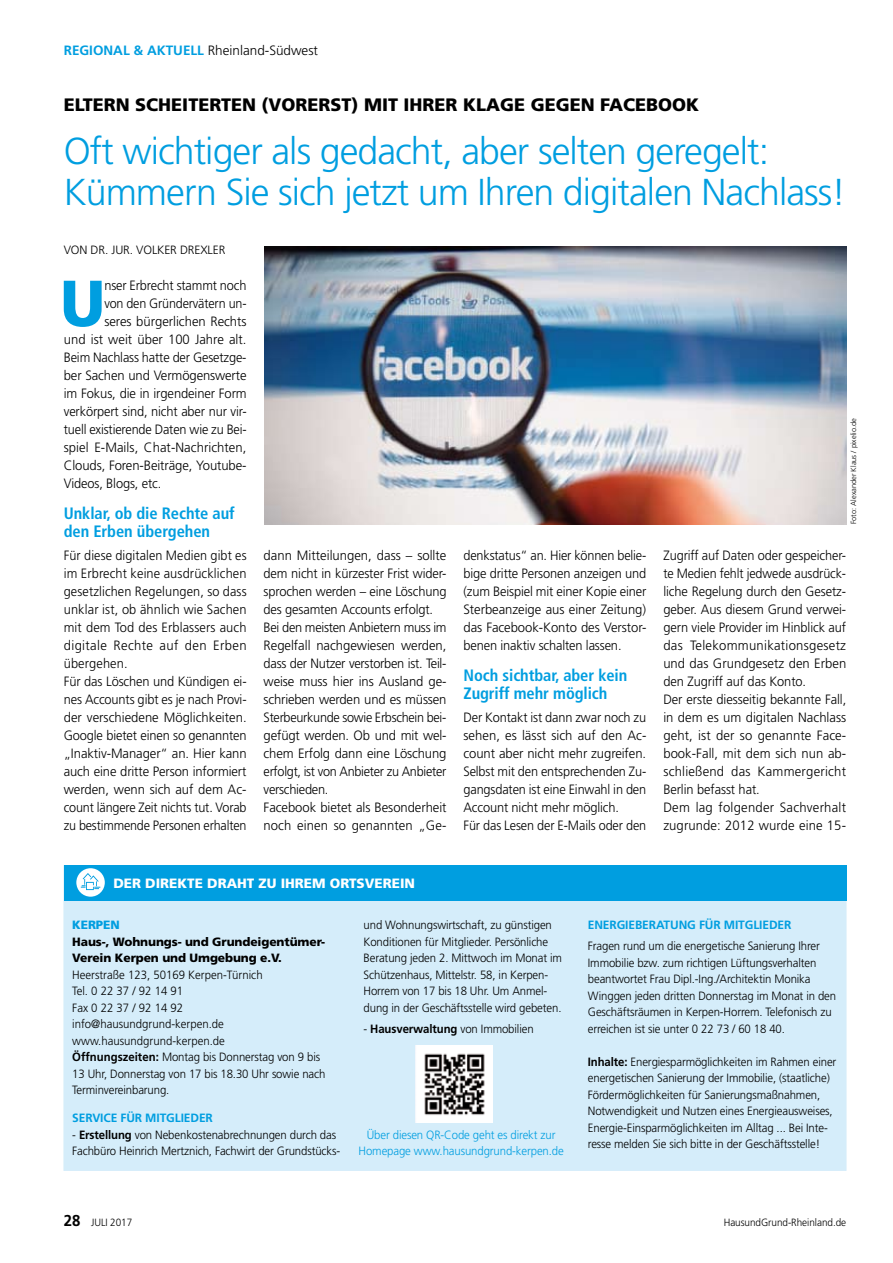
<style>
.page{position:relative;width:893px;height:1263px;background:#fff}
.page>*{position:absolute;margin:0;border:0;box-sizing:border-box;transform-origin:0 0}
.t1{font:900 65.1px "Frutiger LT Std";color:#009ee0;scale:.95 1}
.t2{font:300 37.5px/40.5px "Frutiger LT Std";letter-spacing:-.025em;color:#009ee0}
.t3{font:900 18px "Frutiger LT Std";color:#000}
.t4{font:700 condensed 16.5px/18px "Frutiger LT Std";letter-spacing:-.005em;color:#009ee0}
.t5{font:300 13.5px/18px "Frutiger LT Std";letter-spacing:-.005em;color:#000;scale:.94 1}
.t6{font:300 13.5px/18px "Frutiger LT Std";letter-spacing:-.005em;color:#000}
.t7{font:300 13.5px/18px "Frutiger LT Std";letter-spacing:-.005em;color:#000;scale:.95 1}
.t8{font:900 13.5px "Frutiger LT Std";color:#fff}
.t9{font:300 13.5px "Frutiger LT Std";letter-spacing:-.005em;color:#000;scale:.96 1}
.t10{font:300 13.5px "Frutiger LT Std";letter-spacing:-.005em;color:#000;scale:.93 1}
.t11{font:300 12px/16.5px "Frutiger LT Std";letter-spacing:-.01em;color:#000;scale:.95 1}
.t12{font:300 12px/16.5px "Frutiger LT Std";letter-spacing:-.01em;color:#009ee0;text-align:center;scale:.95 1}
.t13{font:900 12px/16.5px "Frutiger LT Std";letter-spacing:-.01em;color:#000}
.t14{font:700 12px "Frutiger LT Std";letter-spacing:-.01em;color:#009ee0}
.t15{font:300 12px "Frutiger LT Std";letter-spacing:-.01em;color:#000}
.t16{font:900 12px "Frutiger LT Std";letter-spacing:-.01em;color:#009ee0}
.t17{font:300 10.5px "Frutiger LT Std";letter-spacing:-.005em;color:#000;scale:.95 1}
.t18{font:300 7.5px "Frutiger LT Std";color:#000}
.s1{font-weight:700;color:#009ee0}
.s2{font-weight:700}
.s3{font-weight:700;font-size:15.75px}
</style>
<div class="page">
<div style="left:64px;top:865px;width:782px;height:305px;background:#d5edfa"></div>
<div style="left:64px;top:864px;width:782px;height:36px;background:#009ee0"></div>
<svg style="left:76px;top:868px;width:29px;height:29px"></svg>
<svg style="left:81px;top:873px;width:19px;height:17px"></svg>
<img style="left:415px;top:1046px;width:78px;height:76px">
<img style="left:265px;top:247px;width:581px;height:277px">
<p class="t6" style="left:64px;top:42px;width:256px"><span class="s1">REGIONAL &amp; AKTUELL</span> Rheinland-Südwest</p>
<h3 class="t3" style="left:64px;top:94px;width:637px">ELTERN SCHEITERTEN (VORERST) MIT IHRER KLAGE GEGEN FACEBOOK</h3>
<h2 class="t2" style="left:64px;top:131px;width:784px">Oft wichtiger als gedacht, aber selten geregelt:<br>Kümmern Sie sich jetzt um Ihren digitalen Nachlass!</h2>
<p class="t15" style="left:64px;top:243px;width:101px">von dr. jur. volker</p>
<p class="t15" style="left:180px;top:243px;width:40px">drexler</p>
<h1 class="t1" style="left:60px;top:264px;width:41px">U</h1>
<p class="t7" style="left:104px;top:277px;width:151px">nser Erbrecht stammt noch</p>
<p class="t10" style="left:104px;top:296px;width:154px">von den Gründervätern un-</p>
<p class="t6" style="left:104px;top:313px;width:144px">seres bürgerlichen Rechts</p>
<p class="t6" style="left:64px;top:331px;width:184px">und ist weit über 100 Jahre alt.</p>
<p class="t7" style="left:64px;top:349px;width:194px">Beim Nachlass hatte der Gesetzge-</p>
<p class="t6" style="left:64px;top:367px;width:184px">ber Sachen und Vermögenswerte</p>
<p class="t9" style="left:64px;top:386px;width:192px">im Fokus, die in irgendeiner Form</p>
<p class="t7" style="left:64px;top:403px;width:194px">verkörpert sind, nicht aber nur vir-</p>
<p class="t5" style="left:64px;top:421px;width:196px">tuell existierende Daten wie zu Bei-</p>
<p class="t6" style="left:64px;top:439px;width:184px">spiel E-Mails, Chat-Nachrichten,</p>
<p class="t6" style="left:64px;top:457px;width:184px">Clouds, Foren-Beiträge, Youtube-</p>
<p class="t7" style="left:64px;top:475px;width:104px">Videos, Blogs, etc.</p>
<p class="t4" style="left:64px;top:504px;width:172px">Unklar, ob die Rechte auf den Erben übergehen</p>
<p class="t5" style="left:64px;top:547px;width:196px">Für diese digitalen Medien gibt es im Erbrecht keine ausdrücklichen gesetzlichen Regelungen, so dass unklar ist, ob ähnlich wie Sachen mit dem Tod des Erblassers auch digitale Rechte auf den Erben übergehen.<br>Für das Löschen und Kündigen ei&shy;nes Accounts gibt es je nach Provi&shy;der verschiedene Möglichkeiten.<br>Google bietet einen so genannten „Inaktiv-Manager“ an. Hier kann auch eine dritte Person informiert werden, wenn sich auf dem Ac&shy;count längere Zeit nichts tut. Vorab zu bestimmende Personen erhalten</p>
<p class="t6" style="left:264px;top:547px;width:184px">dann Mitteilungen, dass – sollte dem nicht in kürzester Frist wider&shy;sprochen werden – eine Löschung des gesamten Accounts erfolgt.<br>Bei den meisten Anbietern muss im<br>Regelfall nachgewiesen werden, dass der Nutzer verstorben ist. Teil&shy;weise muss hier ins Ausland ge&shy;schrieben werden und es müssen<br>Sterbeurkunde sowie Erbschein bei&shy;gefügt werden. Ob und mit wel&shy;chem Erfolg dann eine Löschung erfolgt, ist von Anbieter zu Anbieter verschieden.<br>Facebook bietet als Besonderheit noch einen so genannten „Ge-</p>
<p class="t5" style="left:463px;top:547px;width:196px;text-align:justify">denkstatus“ an. Hier können belie&shy;bige dritte Personen anzeigen und (zum Beispiel mit einer Kopie einer Sterbeanzeige aus einer Zeitung) das Facebook-Konto des Verstor&shy;benen inaktiv schalten lassen.</p>
<p class="t18" style="left:849px;top:524px;width:108px;rotate:-90deg">Foto: Alexander Klaus / pixelio.de</p>
<p class="t5" style="left:663px;top:547px;width:196px">Zugriff auf Daten oder gespeicher&shy;te Medien fehlt jedwede ausdrück&shy;liche Regelung durch den Gesetz&shy;geber. Aus diesem Grund verwei&shy;gern viele Provider im Hinblick auf das Telekommunikationsgesetz und das Grundgesetz den Erben den Zugriff auf das Konto.<br>Der erste diesseitig bekannte Fall, in dem es um digitalen Nachlass geht, ist der so genannte Face&shy;book-Fall, mit dem sich nun ab&shy;schließend das Kammergericht<br>Berlin befasst hat.<br>Dem lag folgender Sachverhalt zugrunde: 2012 wurde eine 15-</p>
<p class="t4" style="left:463px;top:666px;width:165px">Noch sichtbar, aber kein<br>Zugriff mehr möglich</p>
<p class="t7" style="left:463px;top:709px;width:194px">Der Kontakt ist dann zwar noch zu sehen, es lässt sich auf den Ac&shy;count aber nicht mehr zugreifen.<br>Selbst mit den entsprechenden Zu&shy;gangsdaten ist eine Einwahl in den<br>Account nicht mehr möglich.<br>Für das Lesen der E-Mails oder den</p>
<p class="t8" style="left:113px;top:875px;width:303px">DER DIREKTE DRAHT ZU IHREM ORTSVEREIN</p>
<p class="t16" style="left:72px;top:918px;width:49px">KERPEN</p>
<p class="t13" style="left:72px;top:933px;width:254px">HAUS-, WOHNUNGS- UND GRUNDEIGENTÜMER-<br>VEREIN KERPEN UND UMGEBUNG E.V.</p>
<p class="t11" style="left:72px;top:966px;width:268px">Heerstraße 123, 50169 Kerpen-Türnich<br>Tel. 0 22 37 / 92 14 91<br>Fax 0 22 37 / 92 14 92 info@hausundgrund-kerpen.de www.hausundgrund-kerpen.de<br><span class="s2">ÖFFNUNGSZEITEN:</span> Montag bis Donnerstag von 9 bis<br>13 U hr, Donnerstag von 17 bis 18.30 U hr sowie nach<br>Terminvereinbarung.</p>
<p class="t14" style="left:72px;top:1111px;width:139px">SERVICE FÜR MITGLIEDER</p>
<p class="t11" style="left:72px;top:1126px;width:284px">- <span class="s2">ERSTELLUNG</span> von Nebenkostenabrechnungen durch das<br>Fachbüro Heinrich Mertznich, Fachwirt der Grundstücks-</p>
<p class="t11" style="left:364px;top:917px;width:210px">und Wohnungswirtschaft, zu günstigen Konditionen für Mitglieder. Persönliche Beratung jeden 2. Mittwoch im Monat im Schützenhaus, Mittelstr. 58, in Kerpen-Horrem von 17 bis 18 U hr. U m Anmel&shy;dung in der Geschäftsstelle wird gebeten.</p>
<p class="t11" style="left:364px;top:1020px;width:181px">- <span class="s2">HAUSVERWALTUNG</span> von Immobilien</p>
<p class="t12" style="left:359px;top:1127px;width:218px">Über diesen QR-Code geht es direkt zur<br>Homepage www.hausundgrund-kerpen.de</p>
<p class="t14" style="left:588px;top:918px;width:202px">ENERGIEBERATUNG FÜR MITGLIEDER</p>
<p class="t11" style="left:588px;top:938px;width:263px">Fragen rund um die energetische Sanierung Ihrer Immobilie bzw. zum richtigen Lüftungsverhalten beantwortet Frau Dipl.-Ing./Architektin Monika Winggen jeden dritten Donnerstag im Monat in den Geschäftsräumen in Kerpen-Horrem. Telefonisch zu erreichen ist sie unter 0 22 73 / 60 18 40.</p>
<p class="t11" style="left:588px;top:1053px;width:263px"><span class="s2">INHALTE:</span> Energiesparmöglichkeiten im Rahmen einer energetischen Sanierung der Immobilie, (staatliche)<br>Fördermöglichkeiten für Sanierungsmaßnahmen, Notwendigkeit und Nutzen eines Energieausweises, Energie-Einsparmöglichkeiten im Alltag ... Bei Inte&shy;resse melden Sie sich bitte in der Geschäftsstelle!</p>
<p class="t17" style="left:64px;top:1217px;width:74px"><span class="s3">28</span> Juli 2017</p>
<p class="t17" style="left:724px;top:1216px;width:130px">HausundGrund-Rheinland.de</p>
</div>
